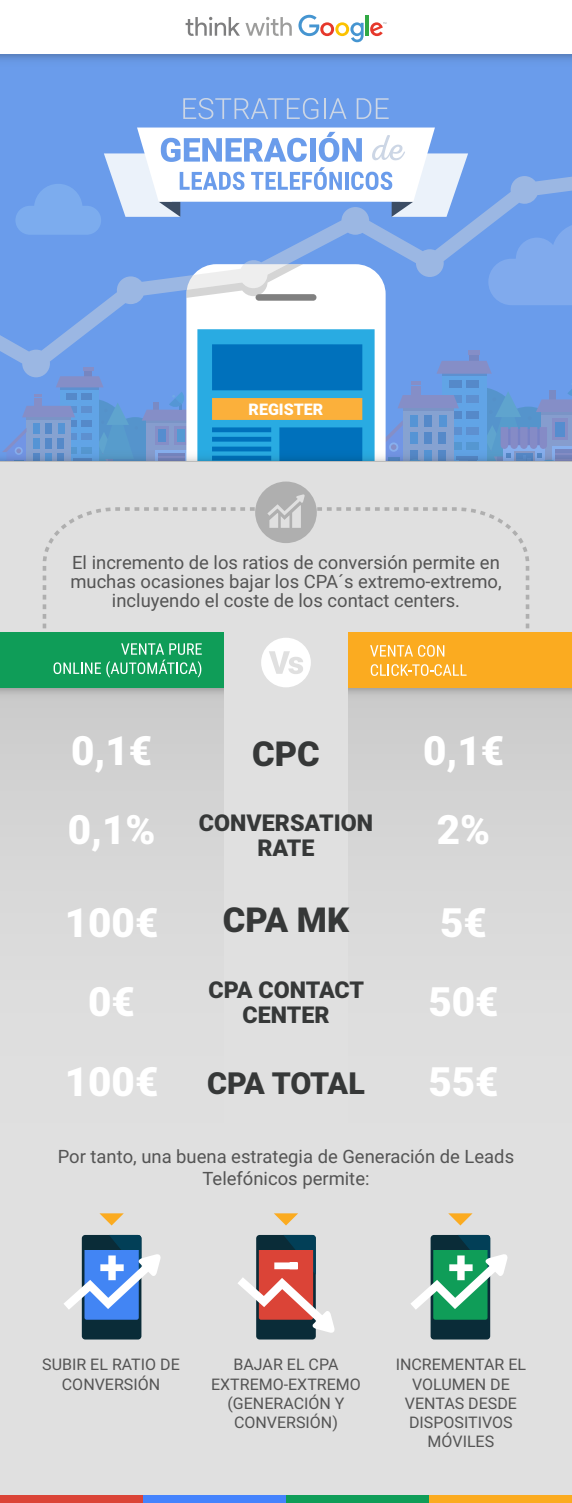
<style>
.page{position:relative;width:572px;height:1503px;background:#fff}
.page>*{position:absolute;margin:0;border:0;box-sizing:border-box;transform-origin:0 0}
.t1{font:900 40.4px "Roboto";color:#fff}
.t2{font:900 34.4px "Roboto";color:#363838}
.t3{font:900 30.4px "Roboto";letter-spacing:-.025em;color:#363838}
.t4{font:900 23.2px/25.6px "Roboto";color:#363838}
.t5{font:18.4px/19.2px "Roboto";color:#545454;text-align:center}
.t6{font:16px/19.2px "Roboto";color:#545454;text-align:center}
.t7{font:900 16px "Roboto";color:#fff}
.s1{font-size:40.4px;color:#fff}
</style>
<div class="page">
<svg style="left:185px;top:17px;width:106px;height:19px"></svg>
<svg style="left:298px;top:15px;width:65px;height:27px"></svg>
<hr style="left:365px;top:16px;width:3px;height:20px;background:#31a945">
<svg style="left:370px;top:22px;width:16px;height:14px"></svg>
<div style="left:0;top:55px;width:571px;height:1155px;background:#6a9ceb"></div>
<svg style="left:0;top:55px;width:571px;height:5px"></svg>
<svg style="left:183px;top:98px;width:135px;height:21px"></svg>
<hr style="left:323px;top:98px;width:2px;height:21px;background:#ccd6e5">
<svg style="left:329px;top:98px;width:17px;height:21px"></svg>
<svg style="left:356px;top:98px;width:32px;height:21px"></svg>
<div style="left:0;top:461px;width:571px;height:1035px;background:#e0e0e0"></div>
<svg style="left:261px;top:644px;width:49px;height:43px"></svg>
<svg style="left:42px;top:507px;width:488px;height:137px"></svg>
<div style="left:348px;top:688px;width:223px;height:440px;background:#dadada"></div>
<svg style="left:348px;top:688px;width:223px;height:42px"></svg>
<div style="left:348px;top:632px;width:223px;height:56px;background:#fbab20"></div>
<svg style="left:370px;top:645px;width:74px;height:12px"></svg>
<svg style="left:370px;top:664px;width:96px;height:12px"></svg>
<div style="left:0;top:688px;width:223px;height:440px;background:#dadada"></div>
<svg style="left:0;top:688px;width:223px;height:42px"></svg>
<div style="left:0;top:632px;width:223px;height:56px;background:#0f9d58"></div>
<svg style="left:54px;top:643px;width:148px;height:35px"></svg>
<div style="left:0;top:1496px;width:143px;height:7px;background:#db4437"></div>
<div style="left:143px;top:1496px;width:143px;height:7px;background:#4583fd"></div>
<div style="left:286px;top:1496px;width:142px;height:7px;background:#0f9d58"></div>
<div style="left:428px;top:1496px;width:143px;height:7px;background:#fbab20"></div>
<svg style="left:0;top:128px;width:571px;height:334px"></svg>
<div style="left:82px;top:1235px;width:59px;height:104px;background:#0a2c38;border-radius:3px"></div>
<div style="left:256px;top:1235px;width:59px;height:104px;background:#0a2c38;border-radius:3px"></div>
<div style="left:430px;top:1235px;width:59px;height:104px;background:#0a2c38;border-radius:3px"></div>
<svg style="left:274px;top:1213px;width:24px;height:12px"></svg>
<svg style="left:448px;top:1213px;width:24px;height:12px"></svg>
<svg style="left:99px;top:1213px;width:25px;height:12px"></svg>
<svg style="left:255px;top:481px;width:61px;height:62px"></svg>
<svg style="left:64px;top:1235px;width:97px;height:85px"></svg>
<svg style="left:238px;top:1235px;width:97px;height:98px"></svg>
<svg style="left:411px;top:1235px;width:96px;height:85px"></svg>
<p class="t7" style="left:248px;top:398px;width:76px">REGISTER</p>
<p class="t5" style="left:70px;top:552px;width:432px">El incremento de los ratios de conversión permite en muchas ocasiones bajar los CPA´s extremo-extremo, incluyendo el coste de los contact centers.</p>
<h1 class="t1" style="left:71px;top:722px;width:83px">0,1€</h1>
<h2 class="t2" style="left:252px;top:730px;width:69px">CPC</h2>
<h1 class="t1" style="left:422px;top:722px;width:83px">0,1€</h1>
<p class="t4" style="left:257px;top:809px;width:117px;text-indent:-189px"><span class="s1">0,1%</span> CONVERSATION<br>RATE</p>
<h1 class="t1" style="left:436px;top:801px;width:55px">2%</h1>
<h2 class="t2" style="left:222px;top:896px;width:128px">CPA MK</h2>
<h1 class="t1" style="left:65px;top:894px;width:95px">100€</h1>
<h1 class="t1" style="left:439px;top:894px;width:48px">5€</h1>
<p class="t4" style="left:208px;top:976px;width:157px;text-align:center">CPA CONTACT<br>CENTER</p>
<h1 class="t1" style="left:88px;top:973px;width:48px">0€</h1>
<h1 class="t1" style="left:428px;top:973px;width:72px">50€</h1>
<h1 class="t1" style="left:65px;top:1053px;width:95px">100€</h1>
<h1 class="t1" style="left:428px;top:1053px;width:72px">55€</h1>
<h3 class="t3" style="left:207px;top:1061px;width:159px">CPA TOTAL</h3>
<p class="t5" style="left:58px;top:1144px;width:457px;line-height:22.1px">Por tanto, una buena estrategia de Generación de Leads<br>Telefónicos permite:</p>
<p class="t6" style="left:42px;top:1354px;width:139px">SUBIR EL RATIO DE<br>CONVERSIÓN</p>
<p class="t6" style="left:211px;top:1354px;width:151px">BAJAR EL CPA<br>EXTREMO-EXTREMO (GENERACIÓN Y<br>CONVERSIÓN)</p>
<p class="t6" style="left:395px;top:1354px;width:132px">INCREMENTAR EL<br>VOLUMEN DE<br>VENTAS DESDE<br>DISPOSITIVOS<br>MÓVILES</p>
</div>
